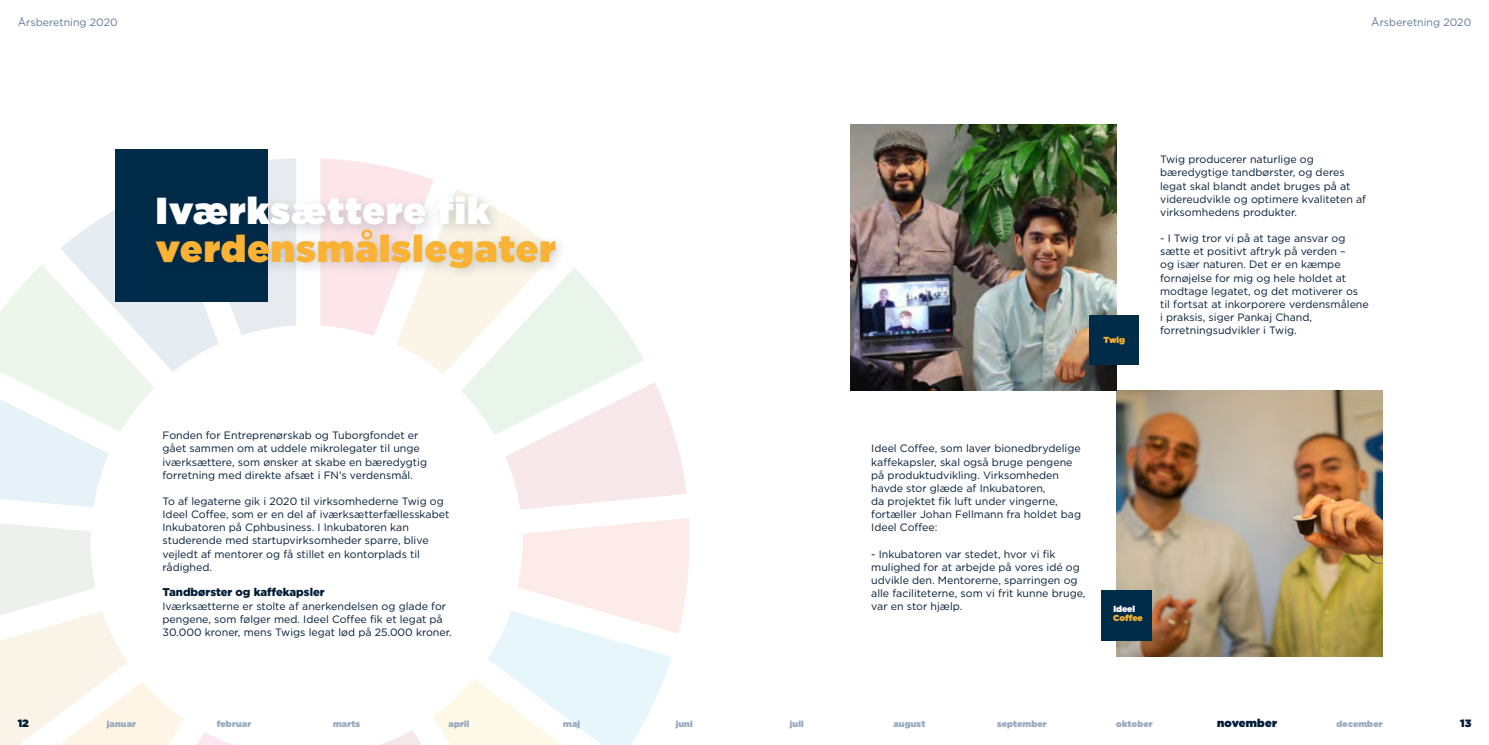
<style>
.page{position:relative;width:1489px;height:745px;background:#fff}
.page>*{position:absolute;margin:0;border:0;box-sizing:border-box;transform-origin:0 0}
.t1{font:900 37.5px "Gotham";letter-spacing:.03em;color:#f9b234}
.t2{font:900 37.5px "Gotham";letter-spacing:.03em;color:#fff}
.t3{font:900 11.25px "Gotham";color:#001b36}
.t4{font:900 11.25px "Gotham";letter-spacing:.02em;color:#001b36}
.t5{font:10.62px/13.1px "Gotham";color:#001b36}
.t6{font:10.62px "Gotham";color:#5f7997}
.t7{font:900 10.62px "Gotham";color:#001b36}
.t8{font:900 8.75px "Gotham";letter-spacing:.02em;color:#9aaac0}
.t9{font:900 8.75px "Gotham";letter-spacing:-.005em;color:#f9b234}
.t10{font:900 8.75px "Gotham";color:#fff}
</style>
<div class="page">
<svg style="left:383px;top:518px;width:306px;height:226px"></svg>
<svg style="left:320px;top:158px;width:366px;height:351px"></svg>
<svg style="left:0;top:523px;width:230px;height:221px"></svg>
<svg style="left:0;top:158px;width:296px;height:349px"></svg>
<img style="left:1116px;top:390px;width:266px;height:266px">
<img style="left:850px;top:124px;width:266px;height:266px">
<div style="left:116px;top:150px;width:152px;height:152px;background:#002b49"></div>
<div style="left:149px;top:188px;width:421px;height:94px;background:#001b36;opacity:.19"></div>
<div style="left:1089px;top:315px;width:49px;height:49px;background:#002b49"></div>
<div style="left:1100px;top:589px;width:51px;height:51px;background:#002b49"></div>
<p class="t6" style="left:18px;top:16px;width:101px">Årsberetning 2020</p>
<p class="t6" style="left:1371px;top:16px;width:101px">Årsberetning 2020</p>
<h1 class="t2" style="left:156px;top:184px;width:335px">Iværksættere fik</h1>
<h1 class="t1" style="left:156px;top:221px;width:401px">verdensmålslegater</h1>
<p class="t5" style="left:162px;top:428px;width:266px">Fonden for Entreprenørskab og Tuborgfondet er gået sammen om at uddele mikrolegater til unge iværksættere, som ønsker at skabe en bæredygtig forretning med direkte afsæt i FN’s verdensmål.</p>
<p class="t5" style="left:162px;top:494px;width:288px">To af legaterne gik i 2020 til virksomhederne Twig og Ideel Coffee, som er en del af iværksætterfællesskabet Inkubatoren på Cphbusiness. I Inkubatoren kan studerende med startupvirksomheder sparre, blive vejledt af mentorer og få stillet en kontorplads til rådighed.</p>
<p class="t3" style="left:162px;top:583px;width:164px">Tandbørster og kaffekapsler</p>
<p class="t5" style="left:162px;top:599px;width:291px">Iværksætterne er stolte af anerkendelsen og glade for pengene, som følger med. Ideel Coffee fik et legat på<br>30.000 kroner, mens Twigs legat lød på 25.000 kroner.</p>
<p class="t9" style="left:1103px;top:333px;width:23px">Twig</p>
<p class="t5" style="left:1160px;top:153px;width:207px">Twig producerer naturlige og bæredygtige tandbørster, og deres legat skal blandt andet bruges på at videreudvikle og optimere kvaliteten af virksomhedens produkter.</p>
<p class="t5" style="left:1160px;top:231px;width:210px">- I Twig tror vi på at tage ansvar og sætte et positivt aftryk på verden –<br>og især naturen. Det er en kæmpe fornøjelse for mig og hele holdet at modtage legatet, og det motiverer os til fortsat at inkorporere verdensmålene i praksis, siger Pankaj Chand, forretningsudvikler i Twig.</p>
<p class="t5" style="left:871px;top:441px;width:211px">Ideel Coffee, som laver bionedbrydelige kaffekapsler, skal også bruge pengene på produktudvikling. Virksomheden havde stor glæde af Inkubatoren,<br>da projektet fik luft under vingerne, fortæller Johan Fellmann fra holdet bag Ideel Coffee:</p>
<p class="t5" style="left:871px;top:546px;width:216px">- Inkubatoren var stedet, hvor vi fik mulighed for at arbejde på vores idé og udvikle den. Mentorerne, sparringen og alle faciliteterne, som vi frit kunne bruge, var en stor hjælp.</p>
<p class="t10" style="left:1113px;top:602px;width:23px">Ideel</p>
<p class="t9" style="left:1113px;top:611px;width:31px">Coffee</p>
<p class="t7" style="left:18px;top:714px;width:13px">12</p>
<p class="t8" style="left:107px;top:717px;width:31px">januar</p>
<p class="t8" style="left:217px;top:717px;width:36px">februar</p>
<p class="t8" style="left:333px;top:717px;width:28px">marts</p>
<p class="t8" style="left:448px;top:717px;width:22px">april</p>
<p class="t8" style="left:563px;top:717px;width:18px">maj</p>
<p class="t8" style="left:675px;top:717px;width:19px">juni</p>
<p class="t8" style="left:789px;top:717px;width:16px">juli</p>
<p class="t8" style="left:893px;top:717px;width:33px">august</p>
<p class="t8" style="left:997px;top:717px;width:51px">september</p>
<p class="t8" style="left:1116px;top:717px;width:38px">oktober</p>
<p class="t4" style="left:1216px;top:714px;width:61px">november</p>
<p class="t8" style="left:1336px;top:717px;width:48px">december</p>
<p class="t7" style="left:1459px;top:714px;width:13px">13</p>
</div>
